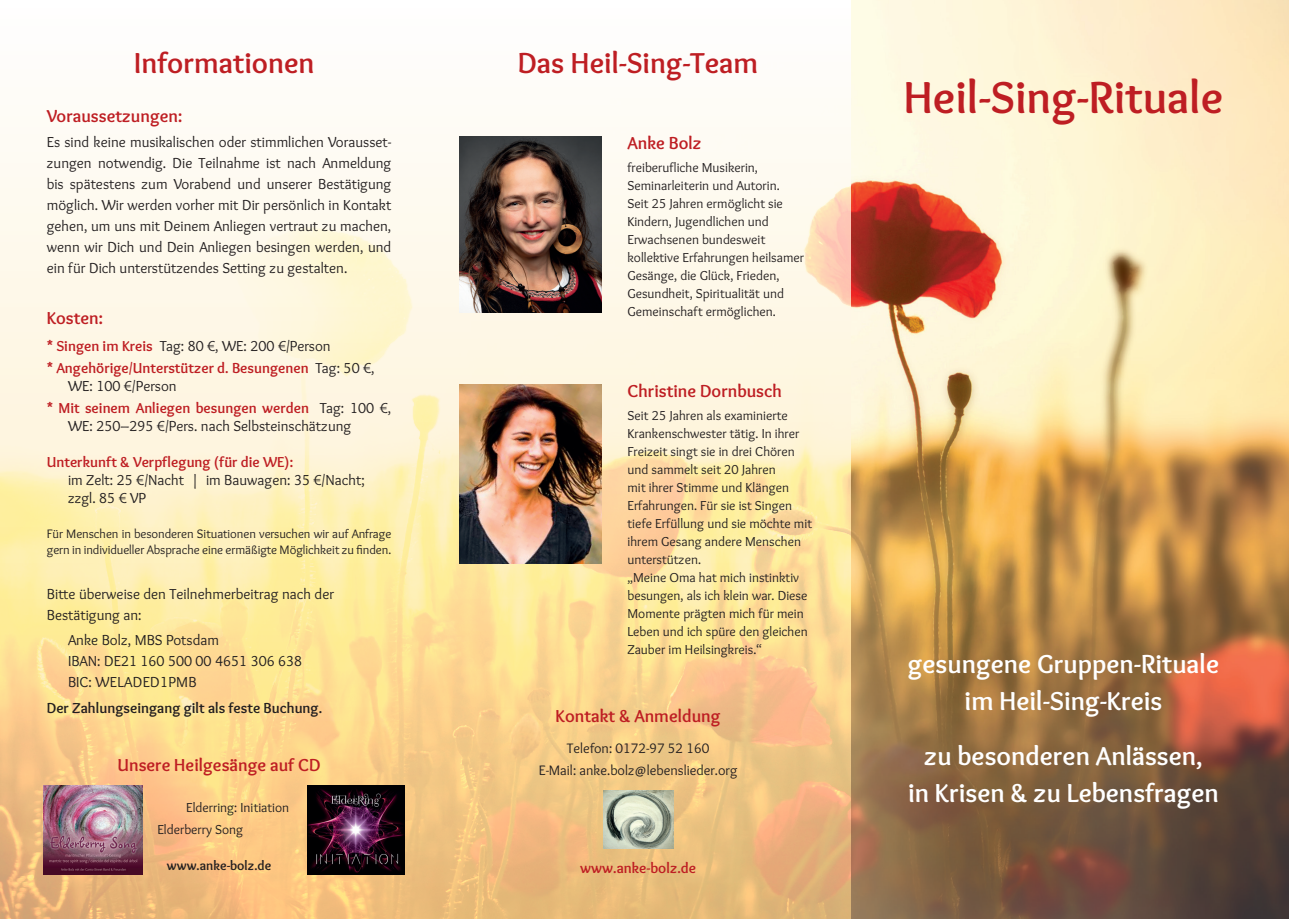
<style>
.page{position:relative;width:1289px;height:919px;background:#fff}
.page>*{position:absolute;margin:0;border:0;box-sizing:border-box;transform-origin:0 0}
.t1{font:700 46.5px "Overlock";color:#be1e23}
.t2{font:700 30px "Overlock";color:#be1e23}
.t3{font:700 27px/37.5px "Overlock";color:#fff;text-align:center}
.t4{font:700 18px "Overlock";color:#be1e23}
.t5{font:15px/21px "Overlock";color:#231f20}
.t6{font:700 15px/22.2px "Overlock";color:#be1e23}
.t7{font:700 15px "Overlock";color:#231f20}
.t8{font:14.25px/22.5px "Overlock";color:#231f20;text-align:center}
.t9{font:13.5px/18px "Overlock";color:#231f20}
.t10{font:700 13.5px "Overlock";color:#231f20}
.t11{font:12.75px/16.5px "Overlock";letter-spacing:-.005em;color:#231f20}
.s1{font-weight:400;color:#231f20}
</style>
<div class="page">
<img style="left:850px;top:0;width:438px;height:918px">
<img style="left:0;top:127px;width:850px;height:791px">
<img style="left:459px;top:136px;width:143px;height:176px">
<img style="left:459px;top:384px;width:143px;height:179px">
<img style="left:603px;top:790px;width:70px;height:58px">
<img style="left:307px;top:785px;width:97px;height:89px">
<img style="left:44px;top:785px;width:98px;height:89px">
<h2 class="t2" style="left:134px;top:44px;width:182px">Informationen</h2>
<h3 class="t4" style="left:47px;top:104px;width:137px">Voraussetzungen:</h3>
<p class="t5" style="left:47px;top:131px;width:346px;text-align:justify">Es sind keine musikalischen oder stimmlichen Vorausset&shy;zungen notwendig. Die Teilnahme ist nach Anmeldung bis spätestens zum Vorabend und unserer Bestätigung möglich. Wir werden vorher mit Dir persönlich in Kontakt gehen, um uns mit Deinem Anliegen vertraut zu machen, wenn wir Dich und Dein Anliegen besingen werden, und ein für Dich unterstützendes Setting zu gestalten.</p>
<h3 class="t4" style="left:47px;top:306px;width:58px">Kosten:</h3>
<p class="t6" style="left:47px;top:334px;width:329px">* Singen im Kreis <span class="s1">Tag: 80 €, WE: 200 €/Person<br></span>* Angehörige/Unterstützer d. Besungenen <span class="s1">Tag: 50 €,</span></p>
<p class="t6" style="left:47px;top:374px;width:346px;text-indent:21px"><span class="s1">WE: 100 €/Person<br></span>* Mit seinem Anliegen besungen werden <span class="s1">Tag: 100 €,</span></p>
<p class="t5" style="left:68px;top:415px;width:285px">WE: 250–295 €/Pers. nach Selbsteinschätzung</p>
<p class="t6" style="left:47px;top:450px;width:248px">Unterkunft &amp; Verpflegung (für die WE):</p>
<p class="t5" style="left:68px;top:470px;width:298px;line-height:18px">im Zelt: 25 €/Nacht | im Bauwagen: 35 €/Nacht; zzgl. 85 € VP</p>
<p class="t11" style="left:47px;top:525px;width:346px">Für Menschen in besonderen Situationen versuchen wir auf Anfrage gern in individueller Absprache eine ermäßigte Möglichkeit zu finden.</p>
<p class="t5" style="left:47px;top:583px;width:289px">Bitte überweise den Teilnehmerbeitrag nach der<br>Bestätigung an:</p>
<p class="t5" style="left:68px;top:629px;width:236px">Anke Bolz, MBS Potsdam<br>IBAN: DE21 160 500 00 4651 306 638<br>BIC: WELADED1PMB</p>
<p class="t7" style="left:47px;top:698px;width:277px">Der Zahlungseingang gilt als feste Buchung.</p>
<h3 class="t4" style="left:117px;top:753px;width:205px">Unsere Heilgesänge auf CD</h3>
<p class="t9" style="left:157px;top:795px;width:133px;line-height:22.5px;text-indent:29px">Elderring: Initiation<br>Elderberry Song</p>
<p class="t10" style="left:167px;top:857px;width:106px">www.anke-bolz.de</p>
<h2 class="t2" style="left:518px;top:44px;width:242px">Das Heil-Sing-Team</h2>
<h3 class="t4" style="left:627px;top:132px;width:76px">Anke Bolz</h3>
<p class="t9" style="left:627px;top:158px;width:178px">freiberufliche Musikerin,<br>Seminarleiterin und Autorin.<br>Seit 25 Jahren ermöglicht sie<br>Kindern, Jugendlichen und<br>Erwachsenen bundesweit kollektive Erfahrungen heilsamer<br>Gesänge, die Glück, Frieden,<br>Gesundheit, Spiritualität und<br>Gemeinschaft ermöglichen.</p>
<h3 class="t4" style="left:627px;top:380px;width:156px">Christine Dornbusch</h3>
<p class="t9" style="left:627px;top:406px;width:186px">Seit 25 Jahren als examinierte<br>Krankenschwester tätig. In ihrer<br>Freizeit singt sie in drei Chören und sammelt seit 20 Jahren<br>mit ihrer Stimme und Klängen<br>Erfahrungen. Für sie ist Singen tiefe Erfüllung und sie möchte mit ihrem Gesang andere Menschen unterstützen.<br>„Meine Oma hat mich instinktiv besungen, als ich klein war. Diese<br>Momente prägten mich für mein<br>Leben und ich spüre den gleichen<br>Zauber im Heilsingkreis.“</p>
<h3 class="t4" style="left:555px;top:704px;width:166px">Kontakt &amp; Anmeldung</h3>
<p class="t8" style="left:538px;top:736px;width:200px">Telefon: 0172-97 52 160<br>E-Mail: anke.bolz@lebenslieder.org</p>
<p class="t6" style="left:580px;top:856px;width:117px">www.anke-bolz.de</p>
<h1 class="t1" style="left:903px;top:68px;width:321px">Heil-Sing-Rituale</h1>
<h3 class="t3" style="left:907px;top:644px;width:313px">gesungene Gruppen-Rituale im Heil-Sing-Kreis</h3>
<h3 class="t3" style="left:908px;top:736px;width:312px">zu besonderen Anlässen,<br>in Krisen &amp; zu Lebensfragen</h3>
</div>
